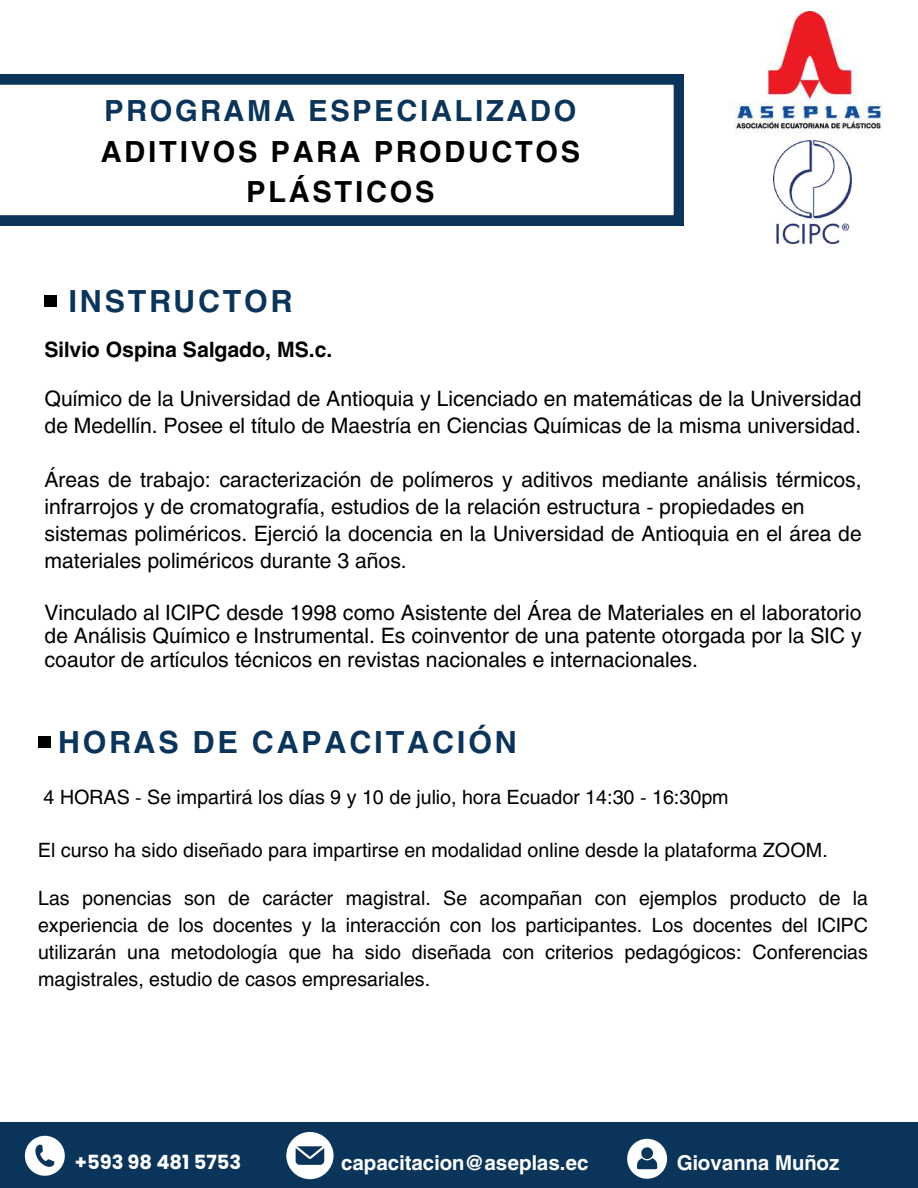
<style>
.page{position:relative;width:918px;height:1188px;background:#fff}
.page>*{position:absolute;margin:0;border:0;box-sizing:border-box;transform-origin:0 0}
.t1{font:700 30.15px "Helios";letter-spacing:.09em;color:#0a3459}
.t2{font:700 28.8px/40.5px "Helios";letter-spacing:.09em;color:#000;text-align:center}
.t3{font:700 28.8px "Helios";letter-spacing:.09em;color:#0a3459}
.t4{font:21px/27px "Helios";color:#000}
.t5{font:700 21px "Helios";color:#000}
.t6{font:700 20.25px "Helios";color:#fff}
.t7{font:19.5px/27px "Helios";color:#000;text-align:justify}
.t8{font:700 19.5px "Poppins";color:#fff}
</style>
<div class="page">
<svg style="left:0;top:75px;width:683px;height:150px"></svg>
<div style="left:0;top:1123px;width:918px;height:64px;background:#0a3459"></div>
<svg style="left:627px;top:1139px;width:40px;height:40px"></svg>
<svg style="left:286px;top:1132px;width:48px;height:47px"></svg>
<svg style="left:25px;top:1136px;width:40px;height:40px"></svg>
<img style="left:734px;top:12px;width:149px;height:121px">
<img style="left:774px;top:140px;width:77px;height:104px">
<div style="left:45px;top:296px;width:12px;height:11px;background:#000"></div>
<div style="left:38px;top:736px;width:12px;height:12px;background:#000"></div>
<h2 class="t3" style="left:105px;top:93px;width:473px">PROGRAMA ESPECIALIZADO</h2>
<h2 class="t2" style="left:101px;top:131px;width:481px">ADITIVOS PARA PRODUCTOS<br>PLÁSTICOS</h2>
<h1 class="t1" style="left:68px;top:282px;width:225px">INSTRUCTOR</h1>
<p class="t5" style="left:45px;top:336px;width:289px">Silvio Ospina Salgado, MS.c.</p>
<p class="t4" style="left:45px;top:384px;width:819px">Químico de la Universidad de Antioquia y Licenciado en matemáticas de la Universidad de Medellín. Posee el título de Maestría en Ciencias Químicas de la misma universidad.</p>
<p class="t4" style="left:45px;top:465px;width:819px">Áreas de trabajo: caracterización de polímeros y aditivos mediante análisis térmicos, infrarrojos y de cromatografía, estudios de la relación estructura - propiedades en sistemas poliméricos. Ejerció la docencia en la Universidad de Antioquia en el área de materiales poliméricos durante 3 años.</p>
<p class="t4" style="left:45px;top:600px;width:819px;line-height:23.7px;text-align:justify">Vinculado al ICIPC desde 1998 como Asistente del Área de Materiales en el laboratorio de Análisis Químico e Instrumental. Es coinventor de una patente otorgada por la SIC y coautor de artículos técnicos en revistas nacionales e internacionales.</p>
<h1 class="t1" style="left:58px;top:723px;width:460px">HORAS DE CAPACITACIÓN</h1>
<p class="t7" style="left:44px;top:783px;width:687px">4 HORAS - Se impartirá los días 9 y 10 de julio, hora Ecuador 14:30 - 16:30pm</p>
<p class="t7" style="left:38px;top:836px;width:791px">El curso ha sido diseñado para impartirse en modalidad online desde la plataforma ZOOM.</p>
<p class="t7" style="left:38px;top:884px;width:831px">Las ponencias son de carácter magistral. Se acompañan con ejemplos producto de la experiencia de los docentes y la interacción con los participantes. Los docentes del ICIPC utilizarán una metodología que ha sido diseñada con criterios pedagógicos: Conferencias magistrales, estudio de casos empresariales.</p>
<p class="t8" style="left:75px;top:1149px;width:168px">+593 98 481 5753</p>
<p class="t6" style="left:341px;top:1150px;width:249px">capacitacion@aseplas.ec</p>
<p class="t6" style="left:677px;top:1150px;width:164px">Giovanna Muñoz</p>
</div>
